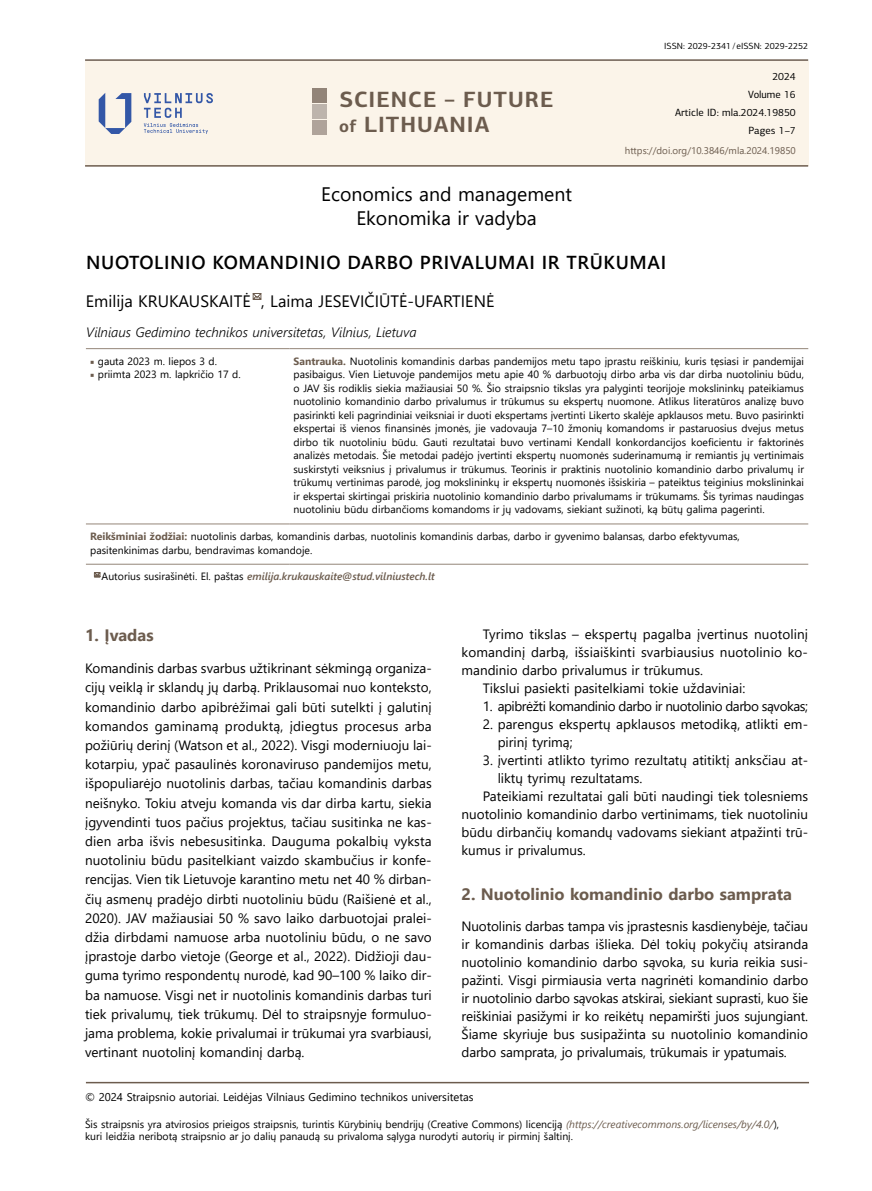
<style>
.page{position:relative;width:872px;height:1191px;background:#fff}
.page>*{position:absolute;margin:0;border:0;box-sizing:border-box;transform-origin:0 0}
.t1{font:700 22.05px/24.8px "PF Centro Sans Pro";letter-spacing:.045em;color:#6c5c4e}
.t2{font:19.5px/23.4px "Segoe UI";color:#000;text-align:center}
.t3{font:600 18.75px "Segoe UI";letter-spacing:.035em;color:#000}
.t4{font:16.5px "Segoe UI";color:#000}
.t5{font:700 16.5px "Segoe UI";color:#6c5c4e}
.t6{font:13.5px/19.2px "Segoe UI";color:#000;text-align:justify}
.t7{font:italic 300 13.5px "Segoe UI";color:#000}
.t8{font:13.5px "Segoe UI";letter-spacing:-.03em;color:#000}
.t9{font:11.25px "Segoe UI";color:#000}
.t10{font:10.5px/13.5px "Segoe UI";color:#000}
.t11{font:italic 600 10.5px "Segoe UI";color:#6c5c4e}
.t12{font:10.5px/18.1px "PF Centro Sans Pro";color:#000;text-align:right}
.t13{font:9.75px "Segoe UI";color:#6c5c4e}
.t14{font:9px "PF Centro Sans Pro";color:#000}
.s1{font-size:17.25px}
.s2{font-family:"Minion Pro";color:#6c5c4e}
.s3{font-weight:700;color:#6c5c4e}
.s4{font-weight:400;font-style:normal;color:#000}
.s5{font-style:italic;color:#6c5c4e}
</style>
<div class="page">
<hr style="left:86px;top:1081px;width:723px;height:2px;background:#6c5c4e">
<div style="left:85px;top:61px;width:723px;height:104px;background:#fbf4e9"></div>
<hr style="left:85px;top:59px;width:723px;height:2px;background:#6c5c4e">
<hr style="left:85px;top:165px;width:723px;height:2px;background:#6c5c4e">
<svg style="left:99px;top:93px;width:32px;height:41px"></svg>
<svg style="left:144px;top:93px;width:69px;height:41px"></svg>
<div style="left:312px;top:89px;width:14px;height:14px;background:#928478"></div>
<div style="left:312px;top:120px;width:14px;height:14px;background:#afa39a"></div>
<div style="left:312px;top:104px;width:14px;height:15px;background:#bdb4ac"></div>
<svg style="left:252px;top:293px;width:10px;height:7px"></svg>
<hr style="left:86px;top:348px;width:203px;height:1px;background:#a09388">
<hr style="left:289px;top:348px;width:519px;height:1px;background:#a09388">
<hr style="left:86px;top:523px;width:203px;height:1px;background:#a09388">
<hr style="left:289px;top:523px;width:519px;height:1px;background:#a09388">
<hr style="left:86px;top:563px;width:203px;height:2px;background:#a09388">
<hr style="left:289px;top:563px;width:519px;height:2px;background:#a09388">
<svg style="left:93px;top:572px;width:8px;height:5px"></svg>
<h1 class="t1" style="left:339px;top:87px;width:216px">SCIENCE – FUTURE <span class="s1">of</span> LITHUANIA</h1>
<h2 class="t2" style="left:321px;top:181px;width:252px">Economics and management<br>Ekonomika ir vadyba</h2>
<p class="t14" style="left:664px;top:41px;width:145px">ISSN: 2029-2341/eISSN: 2029-2252</p>
<p class="t12" style="left:675px;top:67px;width:122px">2024<br>Volume 16<br>Article ID: mla.2024.19850<br>Pages 1–7</p>
<p class="t13" style="left:625px;top:141px;width:172px">https://doi.org/10.3846/mla.2024.19850</p>
<h3 class="t3" style="left:86px;top:244px;width:581px">NUOTOLINIO KOMANDINIO DARBO PRIVALUMAI IR TRŪKUMAI</h3>
<p class="t4" style="left:86px;top:286px;width:410px">Emilija KRUKAUSKAITĖ , Laima JESEVIČIŪTĖ-UFARTIENĖ</p>
<p class="t7" style="left:86px;top:320px;width:332px">Vilniaus Gedimino technikos universitetas, Vilnius, Lietuva</p>
<p class="t10" style="left:90px;top:353px;width:128px"><span class="s2">■</span> gauta 2023 m. liepos 3 d.</p>
<p class="t10" style="left:90px;top:367px;width:152px"><span class="s2">■</span> priimta 2023 m. lapkričio 17 d.</p>
<p class="t10" style="left:293px;top:353px;width:512px;text-align:justify"><span class="s3">Santrauka.</span> Nuotolinis komandinis darbas pandemijos metu tapo įprastu reiškiniu, kuris tęsiasi ir pandemijai pasibaigus. Vien Lietuvoje pandemijos metu apie 40 % darbuotojų dirbo arba vis dar dirba nuotoliniu būdu, o JAV šis rodiklis siekia mažiausiai 50 %. Šio straipsnio tikslas yra palyginti teorijoje mokslininkų pateikiamus nuotolinio komandinio darbo privalumus ir trūkumus su ekspertų nuomone. Atlikus literatūros analizę buvo pasirinkti keli pagrindiniai veiksniai ir duoti ekspertams įvertinti Likerto skalėje apklausos metu. Buvo pasirinkti ekspertai iš vienos finansinės įmonės, jie vadovauja 7–10 žmonių komandoms ir pastaruosius dvejus metus dirbo tik nuotoliniu būdu. Gauti rezultatai buvo vertinami Kendall konkordancijos koeficientu ir faktorinės analizės metodais. Šie metodai padėjo įvertinti ekspertų nuomonės suderinamumą ir remiantis jų vertinimais suskirstyti veiksnius į privalumus ir trūkumus. Teorinis ir praktinis nuotolinio komandinio darbo privalumų ir trūkumų vertinimas parodė, jog mokslininkų ir ekspertų nuomonės išsiskiria – pateiktus teiginius mokslininkai ir ekspertai skirtingai priskiria nuotolinio komandinio darbo privalumams ir trūkumams. Šis tyrimas naudingas nuotoliniu būdu dirbančioms komandoms ir jų vadovams, siekiant sužinoti, ką būtų galima pagerinti.</p>
<p class="t10" style="left:90px;top:529px;width:651px"><span class="s3">Reikšminiai žodžiai:</span> nuotolinis darbas, komandinis darbas, nuotolinis komandinis darbas, darbo ir gyvenimo balansas, darbo efektyvumas, pasitenkinimas darbu, bendravimas komandoje.</p>
<p class="t11" style="left:102px;top:567px;width:335px"><span class="s4">Autorius susirašinėti. El. paštas</span> emilija.krukauskaite@stud.vilniustech.lt</p>
<p class="t5" style="left:85px;top:620px;width:70px">1. Įvadas</p>
<p class="t6" style="left:85px;top:657px;width:348px">Komandinis darbas svarbus užtikrinant sėkmingą organiza&shy;cijų veiklą ir sklandų jų darbą. Priklausomai nuo konteksto, komandinio darbo apibrėžimai gali būti sutelkti į galutinį komandos gaminamą produktą, įdiegtus procesus arba požiūrių derinį (Watson et al., 2022). Visgi moderniuoju lai&shy;kotarpiu, ypač pasaulinės koronaviruso pandemijos metu, išpopuliarėjo nuotolinis darbas, tačiau komandinis darbas neišnyko. Tokiu atveju komanda vis dar dirba kartu, siekia įgyvendinti tuos pačius projektus, tačiau susitinka ne kas&shy;dien arba išvis nebesusitinka. Dauguma pokalbių vyksta nuotoliniu būdu pasitelkiant vaizdo skambučius ir konfe&shy;rencijas. Vien tik Lietuvoje karantino metu net 40 % dirban&shy;čių asmenų pradėjo dirbti nuotoliniu būdu (Raišienė et al., 2020). JAV mažiausiai 50 % savo laiko darbuotojai pralei&shy;džia dirbdami namuose arba nuotoliniu būdu, o ne savo įprastoje darbo vietoje (George et al., 2022). Didžioji dau&shy;guma tyrimo respondentų nurodė, kad 90–100 % laiko dir&shy;ba namuose. Visgi net ir nuotolinis komandinis darbas turi tiek privalumų, tiek trūkumų. Dėl to straipsnyje formuluo&shy;jama problema, kokie privalumai ir trūkumai yra svarbiausi, vertinant nuotolinį komandinį darbą.</p>
<p class="t6" style="left:483px;top:623px;width:327px">Tyrimo tikslas – ekspertų pagalba įvertinus nuotolinį</p>
<p class="t6" style="left:461px;top:641px;width:348px">komandinį darbą, išsiaiškinti svarbiausius nuotolinio ko-</p>
<p class="t6" style="left:461px;top:659px;width:243px">mandinio darbo privalumus ir trūkumus.</p>
<p class="t6" style="left:483px;top:677px;width:264px">Tikslui pasiekti pasitelkiami tokie uždaviniai:</p>
<p class="t8" style="left:483px;top:693px;width:327px">1. apibrėžti komandinio darbo ir nuotolinio darbo sąvokas;</p>
<p class="t6" style="left:497px;top:714px;width:312px;line-height:18px;text-indent:-15px">2. parengus ekspertų apklausos metodiką, atlikti em&shy;pirinį tyrimą;</p>
<p class="t6" style="left:483px;top:749px;width:327px">3. įvertinti atlikto tyrimo rezultatų atitiktį anksčiau at-</p>
<p class="t6" style="left:497px;top:767px;width:146px">liktų tyrimų rezultatams.</p>
<p class="t6" style="left:483px;top:785px;width:327px">Pateikiami rezultatai gali būti naudingi tiek tolesniems</p>
<p class="t6" style="left:461px;top:803px;width:348px">nuotolinio komandinio darbo vertinimams, tiek nuotoliniu</p>
<p class="t6" style="left:461px;top:821px;width:348px">būdu dirbančių komandų vadovams siekiant atpažinti trū-</p>
<p class="t6" style="left:461px;top:839px;width:126px">kumus ir privalumus.</p>
<p class="t5" style="left:461px;top:879px;width:332px">2. Nuotolinio komandinio darbo samprata</p>
<p class="t6" style="left:461px;top:916px;width:348px;line-height:18px">Nuotolinis darbas tampa vis įprastesnis kasdienybėje, tačiau ir komandinis darbas išlieka. Dėl tokių pokyčių atsiranda nuotolinio komandinio darbo sąvoka, su kuria reikia susi&shy;pažinti. Visgi pirmiausia verta nagrinėti komandinio darbo ir nuotolinio darbo sąvokas atskirai, siekiant suprasti, kuo šie reiškiniai pasižymi ir ko reikėtų nepamiršti juos sujungiant.<br>Šiame skyriuje bus susipažinta su nuotolinio komandinio darbo samprata, jo privalumais, trūkumais ir ypatumais.</p>
<p class="t9" style="left:85px;top:1086px;width:390px">© 2024 Straipsnio autoriai. Leidėjas Vilniaus Gedimino technikos universitetas</p>
<p class="t10" style="left:85px;top:1117px;width:695px;line-height:12px">Šis straipsnis yra atvirosios prieigos straipsnis, turintis Kūrybinių bendrijų (Creative Commons) licenciją <span class="s5">(https://creativecommons.org/licenses/by/4.0/</span>), kuri leidžia neribotą straipsnio ar jo dalių panaudą su privaloma sąlyga nurodyti autorių ir pirminį šaltinį.</p>
</div>
